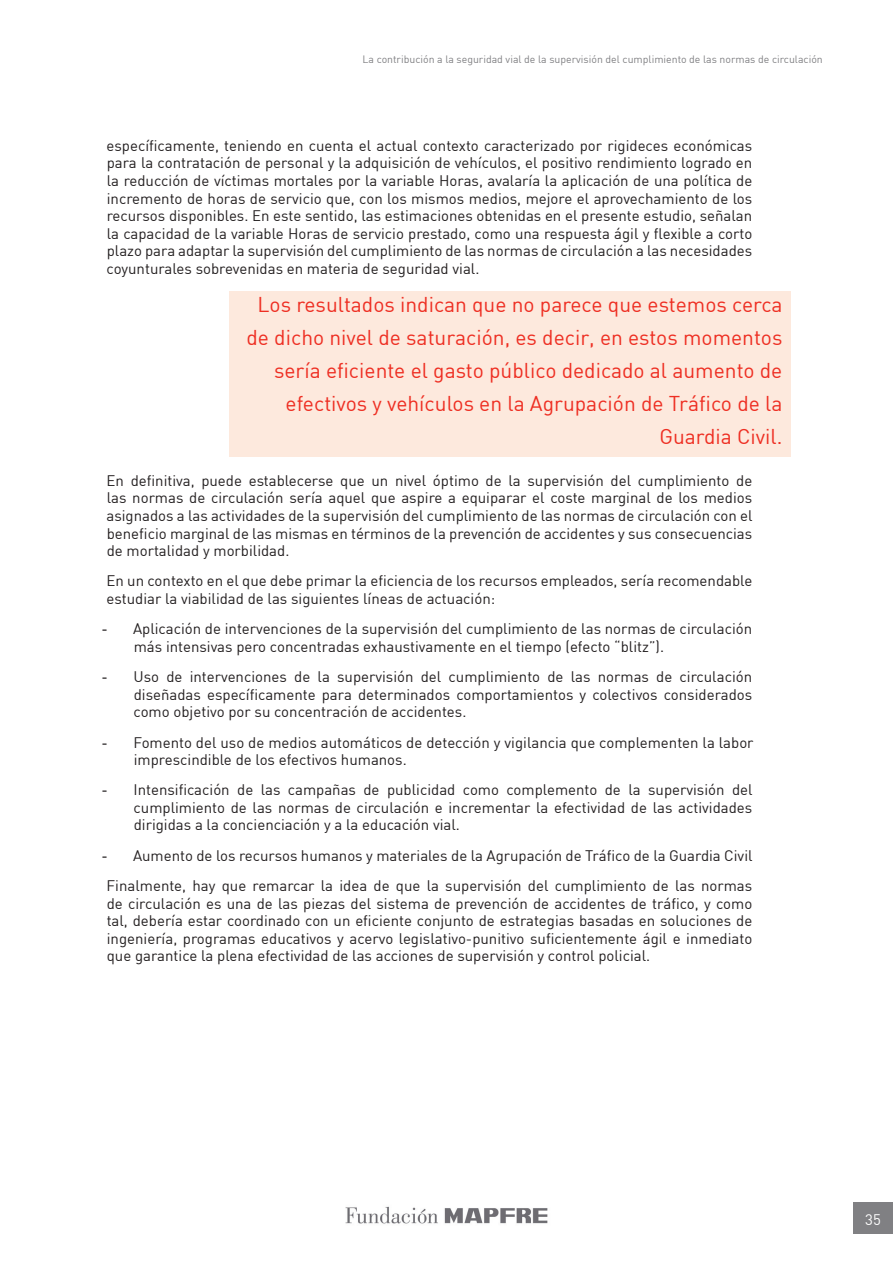
<style>
.page{position:relative;width:893px;height:1263px;background:#fff}
.page>*{position:absolute;margin:0;border:0;box-sizing:border-box;transform-origin:0 0}
.t1{font:21px/33px "DIN";color:#ee2e22;text-align:right}
.t2{font:15px/17.5px "DIN";color:#231f20;text-align:justify}
.t3{font:15px "DIN";color:#fff}
.t4{font:10.5px "DIN";color:#808083}
.s1{font-family:"Arial"}
</style>
<div class="page">
<div style="left:853px;top:1202px;width:40px;height:32px;background:#808083"></div>
<img style="left:345px;top:1206px;width:203px;height:18px">
<div style="left:230px;top:291px;width:561px;height:165px;background:#fde9dd"></div>
<p class="t4" style="left:363px;top:53px;width:462px">La contribución a la seguridad vial de la supervisión del cumplimiento de las normas de circulación</p>
<p class="t2" style="left:107px;top:136px;width:647px">específicamente, teniendo en cuenta el actual contexto caracterizado por rigideces económicas para la contratación de personal y la adquisición de vehículos, el positivo rendimiento logrado en la reducción de víctimas mortales por la variable Horas, avalaría la aplicación de una política de incremento de horas de servicio que, con los mismos medios, mejore el aprovechamiento de los recursos disponibles. En este sentido, las estimaciones obtenidas en el presente estudio, señalan la capacidad de la variable Horas de servicio prestado, como una respuesta ágil y flexible a corto plazo para adaptar la supervisión del cumplimiento de las normas de circulación a las necesidades coyunturales sobrevenidas en materia de seguridad vial.</p>
<p class="t1" style="left:246px;top:287px;width:537px">Los resultados indican que no parece que estemos cerca de dicho nivel de saturación, es decir, en estos momentos sería eficiente el gasto público dedicado al aumento de efectivos y vehículos en la Agrupación de Tráfico de la Guardia Civil.</p>
<p class="t2" style="left:107px;top:471px;width:648px">En definitiva, puede establecerse que un nivel óptimo de la supervisión del cumplimiento de las normas de circulación sería aquel que aspire a equiparar el coste marginal de los medios asignados a las actividades de la supervisión del cumplimiento de las normas de circulación con el beneficio marginal de las mismas en términos de la prevención de accidentes y sus consecuencias de mortalidad y morbilidad.</p>
<p class="t2" style="left:107px;top:572px;width:647px">En un contexto en el que debe primar la eficiencia de los recursos empleados, sería recomendable estudiar la viabilidad de las siguientes líneas de actuación:</p>
<p class="t2" style="left:134px;top:620px;width:620px;text-indent:-32px"><span class="s1">-</span> Aplicación de intervenciones de la supervisión del cumplimiento de las normas de circulación más intensivas pero concentradas exhaustivamente en el tiempo (efecto “blitz”).</p>
<p class="t2" style="left:134px;top:668px;width:620px;text-indent:-31px"><span class="s1">-</span> Uso de intervenciones de la supervisión del cumplimiento de las normas de circulación diseñadas específicamente para determinados comportamientos y colectivos considerados como objetivo por su concentración de accidentes.</p>
<p class="t2" style="left:134px;top:733px;width:621px;text-indent:-32px"><span class="s1">-</span> Fomento del uso de medios automáticos de detección y vigilancia que complementen la labor imprescindible de los efectivos humanos.</p>
<p class="t2" style="left:134px;top:781px;width:620px;text-indent:-31px"><span class="s1">-</span> Intensificación de las campañas de publicidad como complemento de la supervisión del cumplimiento de las normas de circulación e incrementar la efectividad de las actividades dirigidas a la concienciación y a la educación vial.</p>
<p class="t2" style="left:102px;top:840px;width:652px;line-height:30.3px;text-align:center"><span class="s1">-</span> Aumento de los recursos humanos y materiales de la Agrupación de Tráfico de la Guardia Civil<br>Finalmente, hay que remarcar la idea de que la supervisión del cumplimiento de las normas</p>
<p class="t2" style="left:107px;top:894px;width:647px">de circulación es una de las piezas del sistema de prevención de accidentes de tráfico, y como tal, debería estar coordinado con un eficiente conjunto de estrategias basadas en soluciones de ingeniería, programas educativos y acervo legislativo-punitivo suficientemente ágil e inmediato que garantice la plena efectividad de las acciones de supervisión y control policial.</p>
<p class="t3" style="left:865px;top:1210px;width:17px">35</p>
</div>
